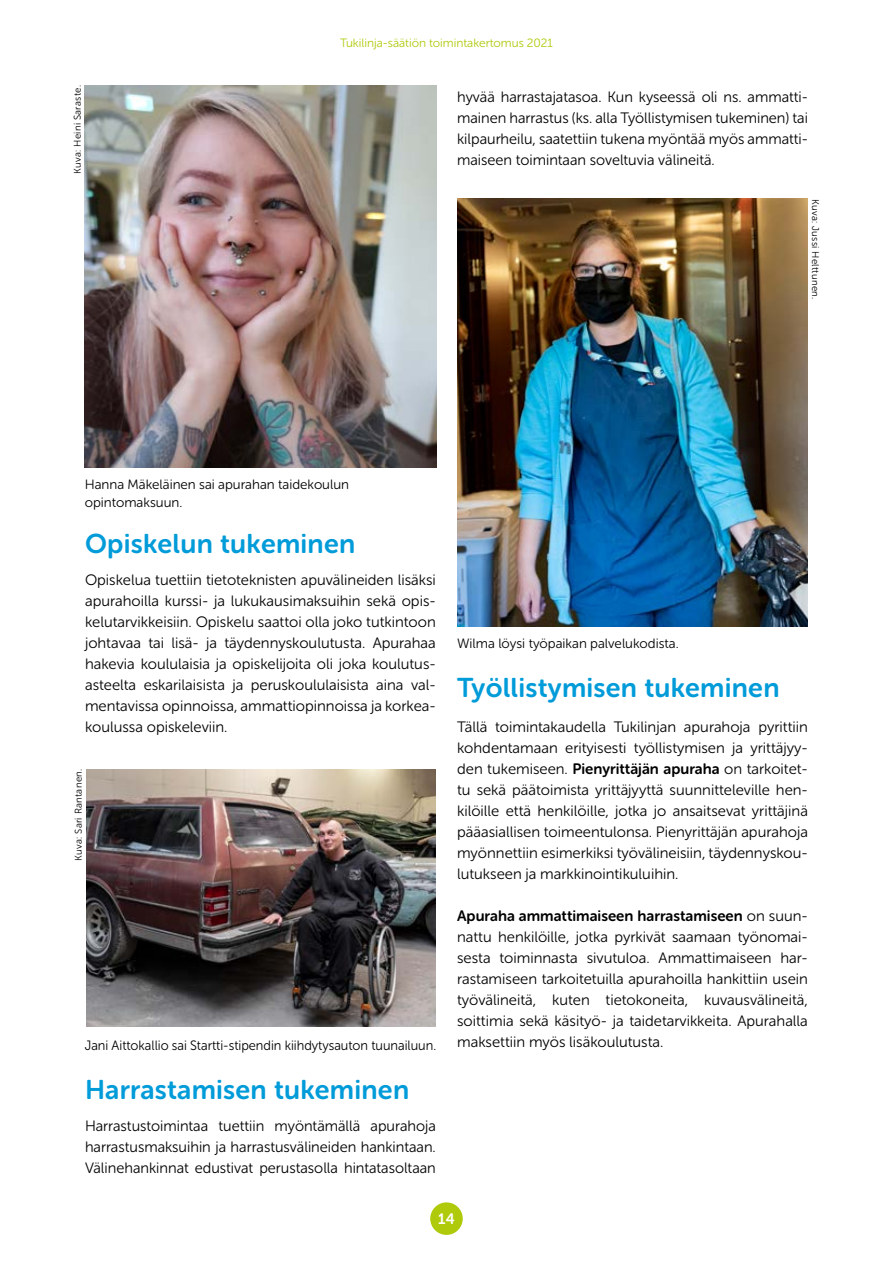
<style>
.page{position:relative;width:893px;height:1263px;background:#fff}
.page>*{position:absolute;margin:0;border:0;box-sizing:border-box;transform-origin:0 0}
.t1{font:27px "Museo Sans Rounded 700";letter-spacing:.01em;color:#009bd9}
.t2{font:15px/21px "Museo Sans Rounded 300";color:#000;text-align:justify}
.t3{font:15px "Museo Sans Rounded 700";color:#000}
.t4{font:15px "Museo Sans Rounded 700";color:#fff}
.t5{font:13.5px/18px "Museo Sans Rounded 300";color:#000}
.t6{font:13.5px "Museo Sans Rounded 300";color:#000;scale:.96 1}
.t7{font:12px "Museo Sans Rounded 300";color:#afca0b}
.t8{font:9.75px "Museo Sans Rounded 300";letter-spacing:.03em;color:#000}
.s1{font-family:"Museo Sans Rounded 700"}
.s2{font-family:"Museo Sans Rounded 300"}
</style>
<div class="page">
<div style="left:430px;top:1202px;width:33px;height:33px;background:#afca0b;border-radius:50%"></div>
<img style="left:86px;top:770px;width:350px;height:256px">
<img style="left:85px;top:85px;width:351px;height:383px">
<img style="left:457px;top:199px;width:351px;height:427px">
<p class="t8" style="left:72px;top:174px;width:90px;rotate:-90deg">Kuva: Heini Saraste.</p>
<p class="t7" style="left:340px;top:37px;width:214px">Tukilinja-säätiön toimintakertomus 2021</p>
<p class="t2" style="left:457px;top:86px;width:352px">hyvää harrastajatasoa. Kun kyseessä oli ns. ammatti&shy;mainen harrastus (ks. alla Työllistymisen tukeminen) tai kilpaurheilu, saatettiin tukena myöntää myös ammatti&shy;maiseen toimintaan soveltuvia välineitä.</p>
<p class="t8" style="left:821px;top:199px;width:102px;rotate:90deg">Kuva: Jussi Helttunen.</p>
<p class="t5" style="left:85px;top:475px;width:266px">Hanna Mäkeläinen sai apurahan taidekoulun opintomaksuun.</p>
<h1 class="t1" style="left:85px;top:529px;width:272px">Opiskelun tukeminen</h1>
<p class="t2" style="left:85px;top:569px;width:352px">Opiskelua tuettiin tietoteknisten apuvälineiden lisäksi apurahoilla kurssi- ja lukukausimaksuihin sekä opis&shy;kelutarvikkeisiin. Opiskelu saattoi olla joko tutkintoon johtavaa tai lisä- ja täydennyskoulutusta. Apurahaa hakevia koululaisia ja opiskelijoita oli joka koulutus&shy;asteelta eskarilaisista ja peruskoululaisista aina val&shy;mentavissa opinnoissa, ammattiopinnoissa ja korkea&shy;koulussa opiskeleviin.</p>
<p class="t8" style="left:73px;top:861px;width:94px;rotate:-90deg">Kuva: Sari Rantanen.</p>
<p class="t6" style="left:85px;top:1038px;width:367px">Jani Aittokallio sai Startti-stipendin kiihdytysauton tuunailuun.</p>
<h1 class="t1" style="left:85px;top:1075px;width:326px">Harrastamisen tukeminen</h1>
<p class="t2" style="left:85px;top:1115px;width:352px">Harrastustoimintaa tuettiin myöntämällä apurahoja harrastusmaksuihin ja harrastusvälineiden hankintaan.<br>Välinehankinnat edustivat perustasolla hintatasoltaan</p>
<p class="t5" style="left:457px;top:634px;width:223px">Wilma löysi työpaikan palvelukodista.</p>
<h1 class="t1" style="left:457px;top:672px;width:324px">Työllistymisen tukeminen</h1>
<p class="t2" style="left:457px;top:716px;width:352px">Tällä toimintakaudella Tukilinjan apurahoja pyrittiin kohdentamaan erityisesti työllistymisen ja yrittäjyy&shy;den tukemiseen. <span class="s1">Pienyrittäjän apuraha</span> on tarkoitet&shy;tu sekä päätoimista yrittäjyyttä suunnitteleville hen&shy;kilöille että henkilöille, jotka jo ansaitsevat yrittäjinä pääasiallisen toimeentulonsa. Pienyrittäjän apurahoja myönnettiin esimerkiksi työvälineisiin, täydennyskou&shy;lutukseen ja markkinointikuluihin.</p>
<p class="t3" style="left:457px;top:907px;width:352px">Apuraha ammattimaiseen harrastamiseen <span class="s2">on suun-</span></p>
<p class="t2" style="left:457px;top:926px;width:352px">nattu henkilöille, jotka pyrkivät saamaan työnomai&shy;sesta toiminnasta sivutuloa. Ammattimaiseen har&shy;rastamiseen tarkoitetuilla apurahoilla hankittiin usein työvälineitä, kuten tietokoneita, kuvausvälineitä, soittimia sekä käsityö- ja taidetarvikkeita. Apurahalla maksettiin myös lisäkoulutusta.</p>
<p class="t4" style="left:438px;top:1210px;width:18px">14</p>
</div>
